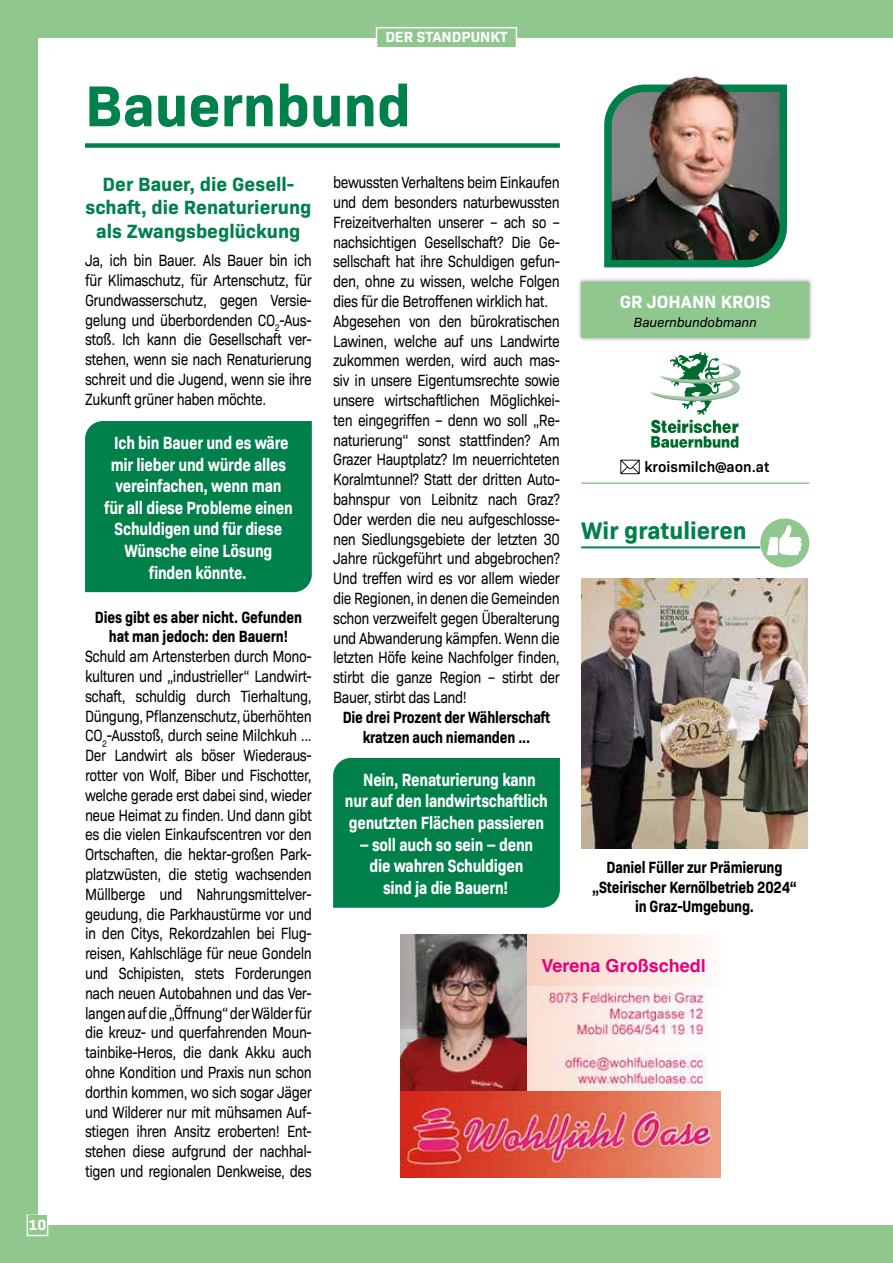
<style>
.page{position:relative;width:893px;height:1263px;background:#8fc78f}
.page>*{position:absolute;margin:0;border:0;box-sizing:border-box;transform-origin:0 0}
.t1{font:700 58.5px "Bio Sans";color:#00804a}
.t2{font:700 24.3px "Bio Sans";color:#00804a}
.t3{font:700 19.5px/23.4px "Bio Sans";color:#00804a;text-align:center}
.t4{font:700 18px/21.6px "Bio Sans";letter-spacing:-.015em;color:#fff;text-align:center;scale:.85 1}
.t5{font:700 18px "Helvetica";color:#e6007d}
.t6{font:700 18px "Bio Sans";letter-spacing:-.015em;color:#fff}
.t7{font:16.5px/19.8px "Bio Sans";letter-spacing:-.03em;color:#000;text-align:justify;scale:.85 1}
.t8{font:700 16.5px/19.8px "Bio Sans";letter-spacing:-.015em;color:#000;text-align:center;scale:.85 1}
.t9{font:600 15px "Bio Sans";color:#000}
.t10{font:700 15px "Bio Sans";color:#fff}
.t11{font:italic 13.5px "Bio Sans";letter-spacing:-.01em;color:#000}
</style>
<div class="page">
<div style="left:38px;top:38px;width:855px;height:1187px;background:#fff"></div>
<div style="left:27px;top:1214px;width:21px;height:22px;background:#8fc78f;border:2px solid #fff"></div>
<div style="left:28px;top:1215px;width:19px;height:15px;background:#8fc78f"></div>
<div style="left:376px;top:27px;width:141px;height:22px;background:#8fc78f;border:2px solid #fff"></div>
<div style="left:85px;top:143px;width:475px;height:5px;background:#00804a"></div>
<svg style="left:620px;top:460px;width:20px;height:14px"></svg>
<hr style="left:581px;top:482px;width:228px;height:2px;background:#8fc78f">
<div style="left:577px;top:277px;width:236px;height:65px;background:#000;opacity:.5"></div>
<div style="left:581px;top:282px;width:228px;height:55px;background:#8fc78f"></div>
<img style="left:604px;top:84px;width:184px;height:184px">
<img style="left:636px;top:76px;width:119px;height:50px">
<svg style="left:650px;top:352px;width:90px;height:96px"></svg>
<div style="left:85px;top:421px;width:227px;height:171px;background:#00804a"></div>
<div style="left:333px;top:758px;width:227px;height:150px;background:#00804a"></div>
<hr style="left:581px;top:546px;width:179px;height:2px;background:#00804a">
<div style="left:760px;top:518px;width:49px;height:49px;background:#8fc78f;border-radius:50%"></div>
<svg style="left:767px;top:525px;width:35px;height:30px"></svg>
<img style="left:581px;top:578px;width:227px;height:270px">
<img style="left:527px;top:986px;width:180px;height:105px">
<img style="left:401px;top:934px;width:126px;height:157px">
<img style="left:401px;top:1091px;width:319px;height:87px">
<p class="t10" style="left:29px;top:1213px;width:19px">10</p>
<p class="t10" style="left:385px;top:26px;width:124px">DER STANDPUNKT</p>
<h1 class="t1" style="left:85px;top:61px;width:327px">Bauernbund</h1>
<p class="t3" style="left:85px;top:171px;width:227px">Der Bauer, die Gesell&shy;schaft, die Renaturierung als Zwangsbeglückung</p>
<p class="t7" style="left:85px;top:249px;width:268px">Ja, ich bin Bauer. Als Bauer bin ich für Klimaschutz, für Artenschutz, für Grundwasserschutz, gegen Versie&shy;gelung und überbordenden CO<sub>2</sub>-Aus&shy;stoß. Ich kann die Gesellschaft ver&shy;stehen, wenn sie nach Renaturierung schreit und die Jugend, wenn sie ihre Zukunft grüner haben möchte.</p>
<p class="t4" style="left:104px;top:430px;width:223px">Ich bin Bauer und es wäre mir lieber und würde alles vereinfachen, wenn man für all diese Probleme einen<br>Schuldigen und für diese<br>Wünsche eine Lösung finden könnte.</p>
<p class="t8" style="left:95px;top:606px;width:245px">Dies gibt es aber nicht. Gefunden hat man jedoch: den Bauern!</p>
<p class="t7" style="left:85px;top:645px;width:268px">Schuld am Artensterben durch Mono&shy;kulturen und „industrieller“ Landwirt&shy;schaft, schuldig durch Tierhaltung, Düngung, Pflanzenschutz, überhöhten CO<sub>2</sub>-Ausstoß, durch seine Milchkuh ...<br>Der Landwirt als böser Wiederaus&shy;rotter von Wolf, Biber und Fischotter, welche gerade erst dabei sind, wieder neue Heimat zu finden. Und dann gibt es die vielen Einkaufscentren vor den Ortschaften, die hektar-großen Park&shy;platzwüsten, die stetig wachsenden Müllberge und Nahrungsmittelver&shy;geudung, die Parkhaustürme vor und in den Citys, Rekordzahlen bei Flug&shy;reisen, Kahlschläge für neue Gondeln und Schipisten, stets Forderungen nach neuen Autobahnen und das Ver&shy;langen auf die „Öffnung“ der Wälder für die kreuz- und querfahrenden Moun&shy;tainbike-Heros, die dank Akku auch ohne Kondition und Praxis nun schon dorthin kommen, wo sich sogar Jäger und Wilderer nur mit mühsamen Auf&shy;stiegen ihren Ansitz eroberten! Ent&shy;stehen diese aufgrund der nachhal&shy;tigen und regionalen Denkweise, des</p>
<p class="t7" style="left:333px;top:171px;width:268px;text-align:left">bewussten Verhaltens beim Einkaufen und dem besonders naturbewussten Freizeitverhalten unserer – ach so – nachsichtigen Gesellschaft? Die Ge&shy;sellschaft hat ihre Schuldigen gefun&shy;den, ohne zu wissen, welche Folgen dies für die Betroffenen wirklich hat.<br>Abgesehen von den bürokratischen Lawinen, welche auf uns Landwirte zukommen werden, wird auch mas&shy;siv in unsere Eigentumsrechte sowie unsere wirtschaftlichen Möglichkei&shy;ten eingegriffen – denn wo soll „Re&shy;naturierung“ sonst stattfinden? Am Grazer Hauptplatz? Im neuerrichteten Koralmtunnel? Statt der dritten Auto&shy;bahnspur von Leibnitz nach Graz?<br>Oder werden die neu aufgeschlosse&shy;nen Siedlungsgebiete der letzten 30<br>Jahre rückgeführt und abgebrochen?<br>Und treffen wird es vor allem wieder die Regionen, in denen die Gemeinden schon verzweifelt gegen Überalterung und Abwanderung kämpfen. Wenn die letzten Höfe keine Nachfolger finden, stirbt die ganze Region – stirbt der Bauer, stirbt das Land!</p>
<p class="t8" style="left:343px;top:706px;width:246px">Die drei Prozent der Wählerschaft kratzen auch niemanden ...</p>
<p class="t4" style="left:345px;top:767px;width:240px">Nein, Renaturierung kann<br>nur auf den landwirtschaftlich genutzten Flächen passieren ‒ soll auch so sein ‒ denn<br>die wahren Schuldigen<br>sind ja die Bauern!</p>
<p class="t6" style="left:620px;top:288px;width:152px">GR JOHANN KROIS</p>
<p class="t11" style="left:634px;top:313px;width:125px">Bauernbundobmann</p>
<p class="t9" style="left:644px;top:456px;width:126px">kroismilch@aon.at</p>
<h2 class="t2" style="left:581px;top:512px;width:167px">Wir gratulieren</h2>
<p class="t8" style="left:592px;top:856px;width:242px">Daniel Füller zur Prämierung „Steirischer Kernölbetrieb 2024“ in Graz-Umgebung.</p>
<p class="t5" style="left:542px;top:955px;width:166px">Verena Großschedl</p>
</div>
